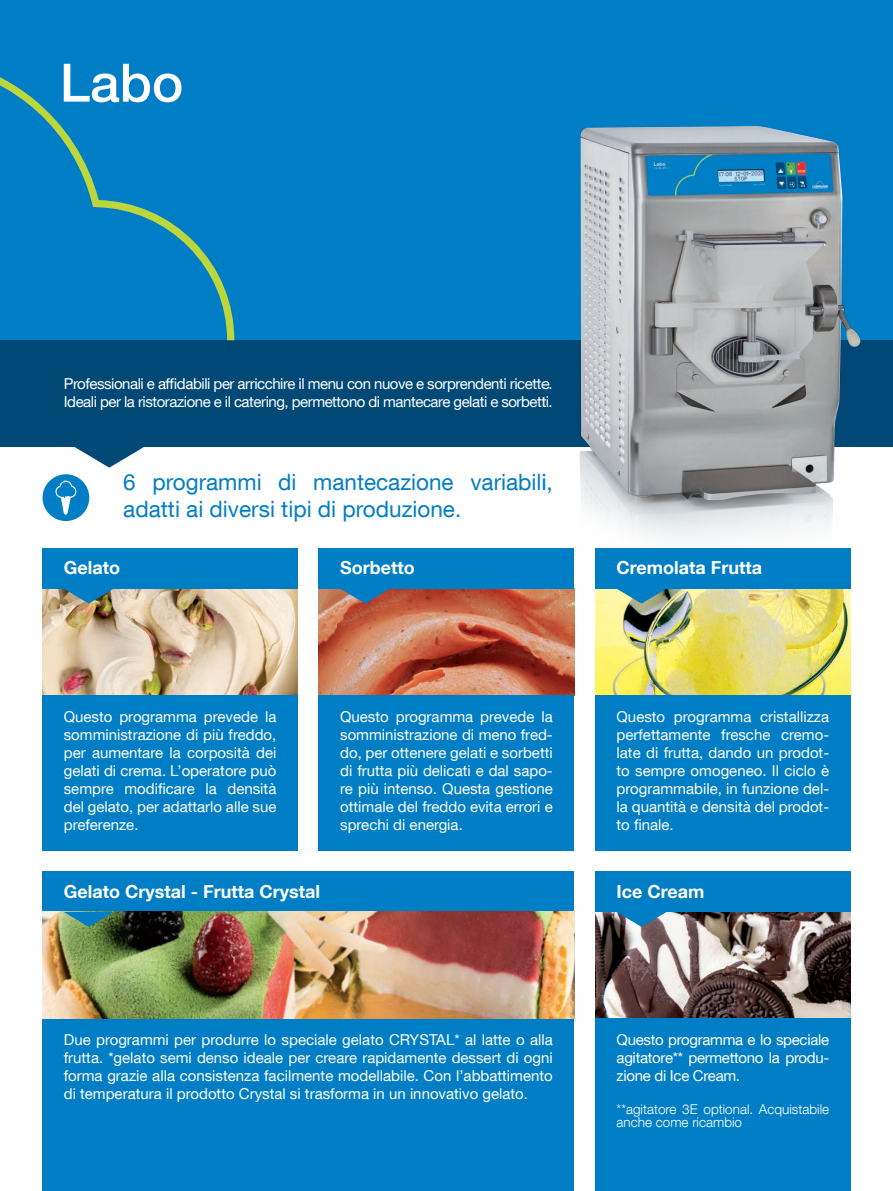
<style>
.page{position:relative;width:893px;height:1191px;background:#fff}
.page>*{position:absolute;margin:0;border:0;box-sizing:border-box;transform-origin:0 0}
.t1{font:500 52.95px "Helvetica Neue LT Com";color:#fff}
.t2{font:22.5px/27px "Helvetica Neue LT Com";color:#007ec5}
.t3{font:700 18px "Helvetica Neue LT Com";color:#fff}
.t4{font:15px/18px "Helvetica Neue LT Com";letter-spacing:-.02em;color:#fff;text-align:justify}
.t5{font:300 13.5px/13.5px "Helvetica Neue LT Com";color:#fff}
</style>
<div class="page">
<div style="left:0;top:0;width:893px;height:379px;background:#007ec5"></div>
<img style="left:595px;top:912px;width:255px;height:106px">
<div style="left:0;top:340px;width:893px;height:106px;background:#004876"></div>
<svg style="left:74px;top:446px;width:71px;height:22px"></svg>
<svg style="left:0;top:77px;width:234px;height:263px"></svg>
<img style="left:43px;top:588px;width:255px;height:107px">
<img style="left:319px;top:588px;width:255px;height:107px">
<div style="left:43px;top:474px;width:46px;height:47px;background:#007ec5;border-radius:50%"></div>
<svg style="left:55px;top:480px;width:21px;height:34px"></svg>
<div style="left:595px;top:871px;width:255px;height:41px;background:#007ec5"></div>
<svg style="left:617px;top:912px;width:49px;height:15px"></svg>
<div style="left:595px;top:1018px;width:255px;height:173px;background:#007ec5"></div>
<div style="left:43px;top:871px;width:531px;height:41px;background:#007ec5"></div>
<div style="left:43px;top:1018px;width:531px;height:173px;background:#007ec5"></div>
<div style="left:43px;top:548px;width:255px;height:40px;background:#007ec5"></div>
<svg style="left:64px;top:588px;width:50px;height:15px"></svg>
<div style="left:43px;top:695px;width:255px;height:155px;background:#007ec5"></div>
<div style="left:319px;top:548px;width:255px;height:40px;background:#007ec5"></div>
<svg style="left:340px;top:588px;width:50px;height:15px"></svg>
<div style="left:319px;top:695px;width:255px;height:155px;background:#007ec5"></div>
<img style="left:43px;top:912px;width:531px;height:106px">
<svg style="left:64px;top:912px;width:50px;height:15px"></svg>
<img style="left:546px;top:446px;width:328px;height:159px">
<img style="left:580px;top:126px;width:281px;height:374px">
<img style="left:595px;top:588px;width:255px;height:107px">
<div style="left:595px;top:548px;width:255px;height:40px;background:#007ec5"></div>
<svg style="left:617px;top:588px;width:49px;height:15px"></svg>
<div style="left:595px;top:695px;width:255px;height:155px;background:#007ec5"></div>
<h1 class="t1" style="left:60px;top:51px;width:125px">Labo</h1>
<p class="t4" style="left:64px;top:374px;width:490px">Professionali e affidabili per arricchire il menu con nuove e sorprendenti ricette.<br>Ideali per la ristorazione e il catering, permettono di mantecare gelati e sorbetti.</p>
<h2 class="t2" style="left:123px;top:468px;width:431px">6 programmi di mantecazione variabili, adatti ai diversi tipi di produzione.</h2>
<p class="t3" style="left:64px;top:556px;width:58px">Gelato</p>
<p class="t3" style="left:340px;top:556px;width:76px">Sorbetto</p>
<p class="t4" style="left:64px;top:707px;width:214px">Questo programma prevede la somministrazione di più freddo, per aumentare la corposità dei gelati di crema. L’operatore può sempre modificare la densità del gelato, per adattarlo alle sue preferenze.</p>
<p class="t3" style="left:64px;top:880px;width:258px">Gelato Crystal - Frutta Crystal</p>
<p class="t4" style="left:340px;top:707px;width:214px">Questo programma prevede la somministrazione di meno fred&shy;do, per ottenere gelati e sorbetti di frutta più delicati e dal sapo&shy;re più intenso. Questa gestione ottimale del freddo evita errori e sprechi di energia.</p>
<p class="t4" style="left:64px;top:1030px;width:491px">Due programmi per produrre lo speciale gelato CRYSTAL* al latte o alla frutta. *gelato semi denso ideale per creare rapidamente dessert di ogni forma grazie alla consistenza facilmente modellabile. Con l’abbattimento di temperatura il prodotto Crystal si trasforma in un innovativo gelato.</p>
<p class="t3" style="left:617px;top:556px;width:147px">Cremolata Frutta</p>
<p class="t4" style="left:617px;top:707px;width:214px">Questo programma cristallizza perfettamente fresche cremo&shy;late di frutta, dando un prodot&shy;to sempre omogeneo. Il ciclo è programmabile, in funzione del&shy;la quantità e densità del prodot&shy;to finale.</p>
<p class="t3" style="left:617px;top:880px;width:89px">Ice Cream</p>
<p class="t4" style="left:617px;top:1030px;width:214px">Questo programma e lo speciale agitatore** permettono la produ&shy;zione di Ice Cream.</p>
<p class="t5" style="left:617px;top:1101px;width:214px">**agitatore 3E optional. Acquistabile anche come ricambio</p>
</div>
